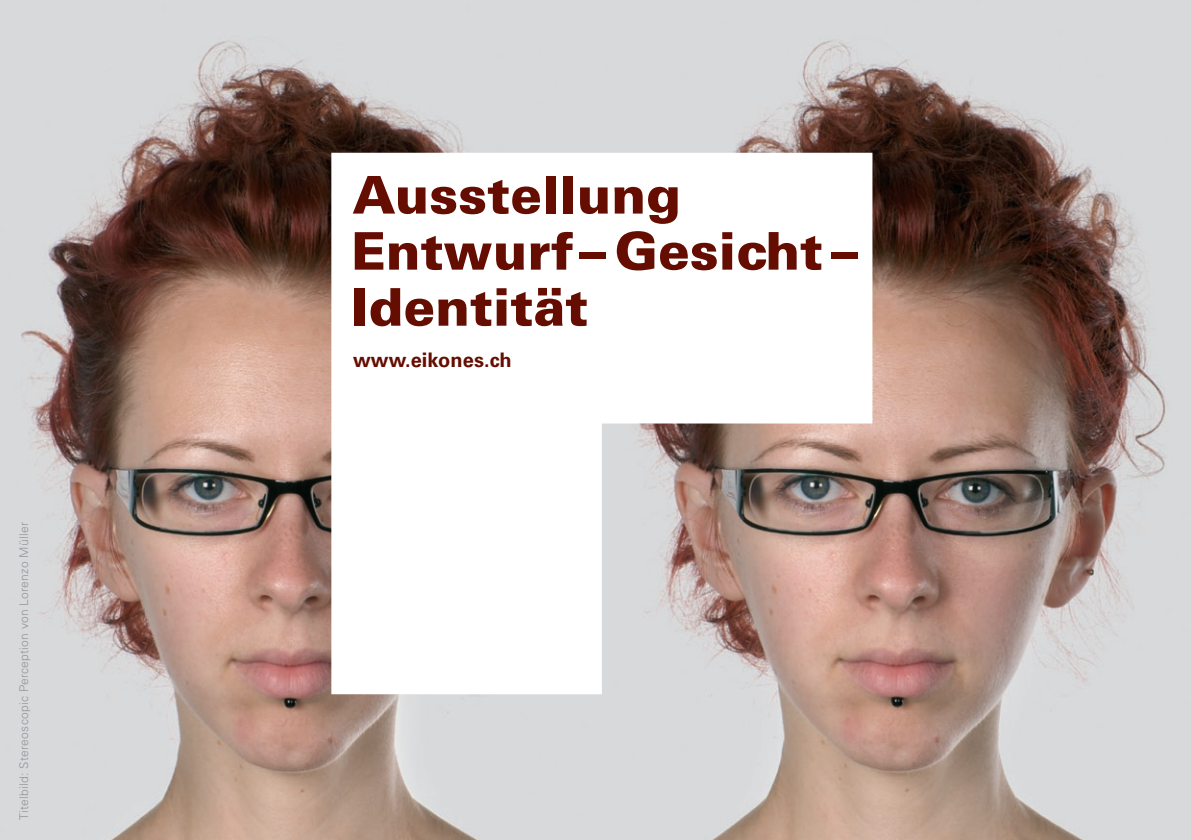
<style>
.page{position:relative;width:1191px;height:840px;background:#fff}
.page>*{position:absolute;margin:0;border:0;box-sizing:border-box;transform-origin:0 0}
.t1{font:900 52px/56px "Univers LT";color:#650d00}
.t2{font:700 20px "Univers LT";letter-spacing:.005em;color:#650d00}
.t3{font:300 12px "Univers LT";letter-spacing:.025em;color:#939598}
</style>
<div class="page">
<img style="left:0;top:0;width:1191px;height:839px">
<svg style="left:331px;top:153px;width:541px;height:540px"></svg>
<p class="t3" style="left:17px;top:819px;width:299px;rotate:-90deg">Titelbild: Stereoscopic Perception von Lorenzo Müller</p>
<h1 class="t1" style="left:351px;top:166px;width:507px">Ausstellung<br>Entwurf– Gesicht–<br>Identität</h1>
<h2 class="t2" style="left:353px;top:348px;width:160px">www.eikones.ch</h2>
</div>
